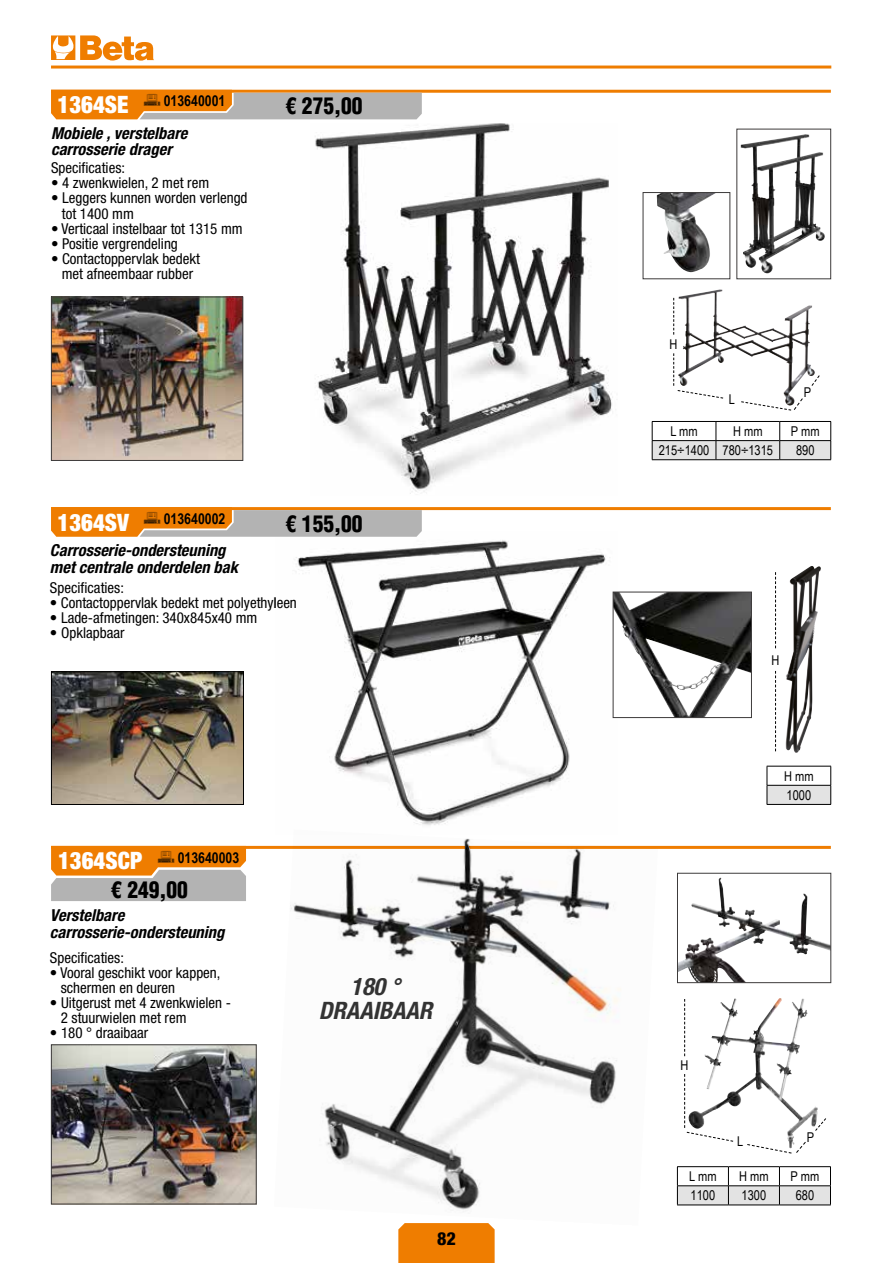
<style>
.page{position:relative;width:893px;height:1263px;background:#fff}
.page>*{position:absolute;margin:0;border:0;box-sizing:border-box;transform-origin:0 0}
.t1{font:900 condensed 24px "Helvetica Neue LT Std";color:#fff;scale:.95 1}
.t2{font:italic 700 condensed 24px/24px "Helvetica Neue LT Std";color:#333;text-align:center}
.t3{font:900 condensed 22.5px "Helvetica LT Std";color:#000;scale:.95 1}
.t4{font:800 condensed 18px "Helvetica Neue LT Std";color:#000}
.t5{font:italic 700 condensed 16.5px/16.5px "Helvetica Neue LT Std";color:#000}
.t6{font:condensed 15px/15px "Helvetica Neue LT Std";color:#000}
.t7{font:700 15px "Arial Beta Narrow";color:#000}
.t8{font:13.5px/19.2px "Arial Beta Narrow";color:#000}
</style>
<div class="page">
<hr style="left:51px;top:66px;width:780px;height:3px;background:#ef7d00">
<svg style="left:51px;top:35px;width:103px;height:26px"></svg>
<div style="left:398px;top:1226px;width:97px;height:37px;background:#ef7d00"></div>
<svg style="left:740px;top:134px;width:85px;height:140px"></svg>
<img style="left:741px;top:134px;width:64px;height:121px">
<div style="left:736px;top:129px;width:95px;height:150px;border:1px solid #3d3b3b"></div>
<img style="left:657px;top:194px;width:57px;height:78px">
<div style="left:643px;top:192px;width:87px;height:87px;border:1px solid #3d3b3b"></div>
<img style="left:53px;top:299px;width:188px;height:160px">
<div style="left:51px;top:297px;width:192px;height:164px;border:1px solid #3d3b3b"></div>
<hr style="left:652px;top:421px;width:64px;height:1px;background:#000">
<hr style="left:716px;top:421px;width:64px;height:1px;background:#000">
<hr style="left:780px;top:421px;width:51px;height:1px;background:#000">
<svg style="left:652px;top:422px;width:179px;height:37px"></svg>
<hr style="left:652px;top:459px;width:64px;height:1px;background:#000">
<hr style="left:716px;top:459px;width:64px;height:1px;background:#000">
<hr style="left:780px;top:459px;width:51px;height:1px;background:#000">
<img style="left:678px;top:289px;width:41px;height:64px">
<svg style="left:811px;top:374px;width:9px;height:12px"></svg>
<svg style="left:673px;top:353px;width:51px;height:46px"></svg>
<svg style="left:673px;top:298px;width:1px;height:37px"></svg>
<svg style="left:741px;top:397px;width:62px;height:14px"></svg>
<img style="left:296px;top:540px;width:322px;height:285px">
<img style="left:299px;top:541px;width:206px;height:278px">
<img style="left:53px;top:673px;width:189px;height:130px">
<div style="left:51px;top:671px;width:193px;height:134px;border:1px solid #000"></div>
<img style="left:615px;top:594px;width:135px;height:122px">
<div style="left:613px;top:592px;width:139px;height:126px;border:1px solid #3d3b3b"></div>
<img style="left:785px;top:566px;width:36px;height:187px">
<svg style="left:775px;top:671px;width:1px;height:80px"></svg>
<svg style="left:775px;top:572px;width:1px;height:76px"></svg>
<div style="left:767px;top:785px;width:64px;height:19px;background:#e3e3e3"></div>
<hr style="left:767px;top:766px;width:64px;height:1px;background:#000">
<hr style="left:767px;top:785px;width:64px;height:1px;background:#000">
<svg style="left:767px;top:766px;width:1px;height:38px"></svg>
<svg style="left:830px;top:766px;width:1px;height:38px"></svg>
<hr style="left:767px;top:804px;width:64px;height:1px;background:#000">
<svg style="left:679px;top:877px;width:150px;height:104px"></svg>
<img style="left:691px;top:878px;width:63px;height:54px">
<div style="left:677px;top:873px;width:154px;height:110px;border:1px solid #3d3b3b"></div>
<img style="left:725px;top:998px;width:55px;height:42px">
<svg style="left:814px;top:1117px;width:12px;height:14px"></svg>
<svg style="left:684px;top:1074px;width:50px;height:68px"></svg>
<svg style="left:684px;top:999px;width:1px;height:57px"></svg>
<svg style="left:747px;top:1141px;width:59px;height:13px"></svg>
<hr style="left:677px;top:1166px;width:51px;height:1px;background:#000">
<hr style="left:728px;top:1166px;width:51px;height:1px;background:#000">
<hr style="left:779px;top:1166px;width:52px;height:1px;background:#000">
<svg style="left:677px;top:1167px;width:154px;height:38px"></svg>
<hr style="left:677px;top:1205px;width:51px;height:1px;background:#000">
<hr style="left:728px;top:1205px;width:51px;height:1px;background:#000">
<hr style="left:779px;top:1205px;width:52px;height:1px;background:#000">
<img style="left:53px;top:1046px;width:202px;height:156px">
<div style="left:51px;top:1044px;width:206px;height:160px;border:1px solid #3d3b3b"></div>
<hr style="left:51px;top:90px;width:780px;height:3px;background:#ef7d00">
<hr style="left:51px;top:507px;width:780px;height:3px;background:#ef7d00">
<hr style="left:51px;top:846px;width:780px;height:3px;background:#ef7d00">
<img style="left:315px;top:123px;width:298px;height:371px">
<img style="left:317px;top:123px;width:184px;height:249px">
<img style="left:274px;top:838px;width:384px;height:388px">
<img style="left:392px;top:840px;width:76px;height:87px">
<svg style="left:51px;top:92px;width:371px;height:27px;background:#ce9e69"></svg>
<svg style="left:51px;top:507px;width:371px;height:30px;background:#d19c62"></svg>
<svg style="left:51px;top:849px;width:195px;height:52px;background:#d19f69"></svg>
<h1 class="t1" style="left:57px;top:90px;width:76px">1364SE</h1>
<p class="t7" style="left:164px;top:90px;width:63px">013640001</p>
<p class="t5" style="left:51px;top:125px;width:138px">Mobiele , verstelbare carrosserie drager</p>
<p class="t6" style="left:51px;top:161px;width:76px">Specificaties:</p>
<p class="t6" style="left:51px;top:176px;width:160px">• 4 zwenkwielen, 2 met rem</p>
<p class="t6" style="left:62px;top:191px;width:187px;text-indent:-11px">• Leggers kunnen worden verlengd tot 1400 mm</p>
<p class="t6" style="left:51px;top:221px;width:193px">• Verticaal instelbaar tot 1315 mm</p>
<p class="t6" style="left:51px;top:236px;width:128px">• Positie vergrendeling</p>
<p class="t6" style="left:51px;top:251px;width:151px;text-align:center">• Contactoppervlak bedekt met afneembaar rubber</p>
<h2 class="t3" style="left:286px;top:92px;width:82px">€ 275,00</h2>
<h1 class="t1" style="left:57px;top:507px;width:77px">1364SV</h1>
<p class="t7" style="left:164px;top:507px;width:63px">013640002</p>
<p class="t5" style="left:50px;top:542px;width:190px">Carrosserie-ondersteuning met centrale onderdelen bak</p>
<h2 class="t3" style="left:286px;top:509px;width:82px">€ 155,00</h2>
<p class="t6" style="left:50px;top:580px;width:76px">Specificaties:</p>
<p class="t6" style="left:50px;top:595px;width:248px">• Contactoppervlak bedekt met polyethyleen</p>
<p class="t6" style="left:50px;top:610px;width:209px">• Lade-afmetingen: 340x845x40 mm</p>
<p class="t6" style="left:50px;top:625px;width:76px">• Opklapbaar</p>
<h1 class="t1" style="left:58px;top:845px;width:90px">1364SCP</h1>
<p class="t7" style="left:178px;top:846px;width:63px">013640003</p>
<h2 class="t3" style="left:111px;top:875px;width:82px">€ 249,00</h2>
<p class="t5" style="left:50px;top:907px;width:176px">Verstelbare carrosserie-ondersteuning</p>
<p class="t6" style="left:50px;top:950px;width:76px">Specificaties:</p>
<p class="t6" style="left:61px;top:965px;width:161px;text-indent:-11px">• Vooral geschikt voor kappen, schermen en deuren</p>
<p class="t6" style="left:61px;top:995px;width:172px;text-indent:-11px">• Uitgerust met 4 zwenkwielen -<br>2 stuurwielen met rem</p>
<p class="t6" style="left:50px;top:1025px;width:100px">• 180 ° draaibaar</p>
<h1 class="t2" style="left:319px;top:975px;width:115px">180 °<br>DRAAIBAAR</h1>
<p class="t4" style="left:437px;top:1228px;width:20px">82</p>
<p class="t8" style="left:669px;top:334px;width:9px">H</p>
<p class="t8" style="left:729px;top:389px;width:8px">L</p>
<p class="t8" style="left:804px;top:382px;width:9px">P</p>
<p class="t8" style="left:670px;top:421px;width:29px">L mm</p>
<p class="t8" style="left:733px;top:421px;width:31px">H mm</p>
<p class="t8" style="left:791px;top:421px;width:30px">P mm</p>
<p class="t8" style="left:659px;top:440px;width:116px">215÷1400 780÷1315</p>
<p class="t8" style="left:796px;top:440px;width:20px">890</p>
<p class="t8" style="left:771px;top:650px;width:9px">H</p>
<p class="t8" style="left:784px;top:766px;width:31px">H mm<br>1000</p>
<p class="t8" style="left:680px;top:1055px;width:9px">H</p>
<p class="t8" style="left:737px;top:1131px;width:8px">L</p>
<p class="t8" style="left:807px;top:1127px;width:9px">P</p>
<p class="t8" style="left:689px;top:1166px;width:29px">L mm</p>
<p class="t8" style="left:739px;top:1166px;width:31px">H mm</p>
<p class="t8" style="left:791px;top:1166px;width:30px">P mm</p>
<p class="t8" style="left:691px;top:1185px;width:26px">1100</p>
<p class="t8" style="left:742px;top:1185px;width:26px">1300</p>
<p class="t8" style="left:796px;top:1185px;width:20px">680</p>
</div>
